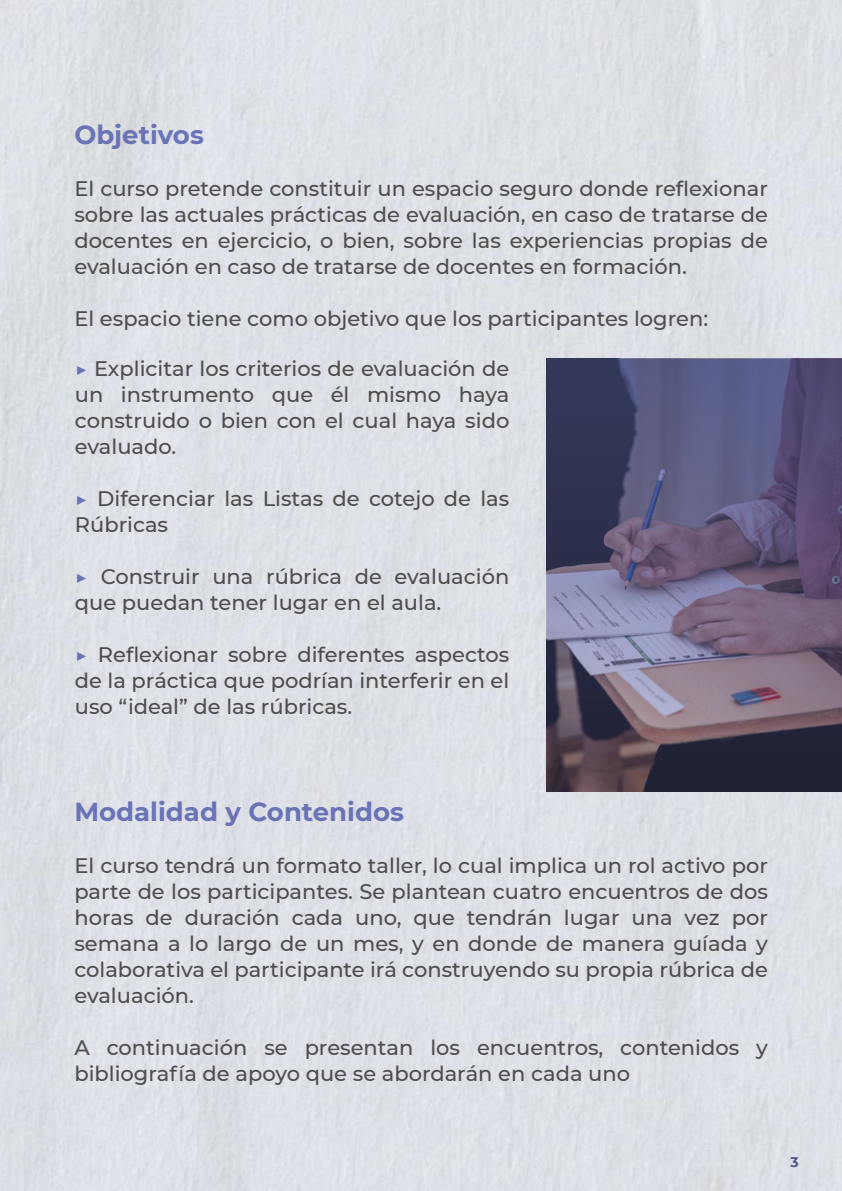
<style>
.page{position:relative;width:842px;height:1191px;background:#dde0e6}
.page>*{position:absolute;margin:0;border:0;box-sizing:border-box;transform-origin:0 0}
.t1{font:700 26px "Montserrat";color:#6973b6}
.t2{font:500 21px/26px "Montserrat";color:#4d4d4f;text-align:justify}
.t3{font:700 14px "Montserrat";color:#4f5689}
.s1{font-weight:700;color:#6973b6}
</style>
<div class="page">
<svg style="left:546px;top:359px;width:296px;height:432px;background:#5e5774"></svg>
<p class="t1" style="left:74px;top:116px;width:131px">Objetivos</p>
<p class="t2" style="left:74px;top:175px;width:695px">El curso pretende constituir un espacio seguro donde reflexionar sobre las actuales prácticas de evaluación, en caso de tratarse de docentes en ejercicio, o bien, sobre las experiencias propias de evaluación en caso de tratarse de docentes en formación.</p>
<p class="t2" style="left:74px;top:305px;width:635px">El espacio tiene como objetivo que los participantes logren:</p>
<p class="t2" style="left:75px;top:354px;width:436px"><span class="s1">▶</span> Explicitar los criterios de evaluación de un instrumento que él mismo haya construido o bien con el cual haya sido evaluado.</p>
<p class="t2" style="left:75px;top:484px;width:436px"><span class="s1">▶</span> Diferenciar las Listas de cotejo de las<br>Rúbricas</p>
<p class="t2" style="left:75px;top:562px;width:436px"><span class="s1">▶</span> Construir una rúbrica de evaluación que puedan tener lugar en el aula.</p>
<p class="t2" style="left:75px;top:640px;width:436px"><span class="s1">▶</span> Reflexionar sobre diferentes aspectos de la práctica que podrían interferir en el uso “ideal” de las rúbricas.</p>
<p class="t1" style="left:74px;top:792px;width:331px">Modalidad y Contenidos</p>
<p class="t2" style="left:74px;top:851px;width:695px">El curso tendrá un formato taller, lo cual implica un rol activo por parte de los participantes. Se plantean cuatro encuentros de dos horas de duración cada uno, que tendrán lugar una vez por semana a lo largo de un mes, y en donde de manera guíada y colaborativa el participante irá construyendo su propia rúbrica de evaluación.</p>
<p class="t2" style="left:74px;top:1033px;width:695px">A continuación se presentan los encuentros, contenidos y bibliografía de apoyo que se abordarán en cada uno</p>
<p class="t3" style="left:791px;top:1152px;width:10px">3</p>
</div>
